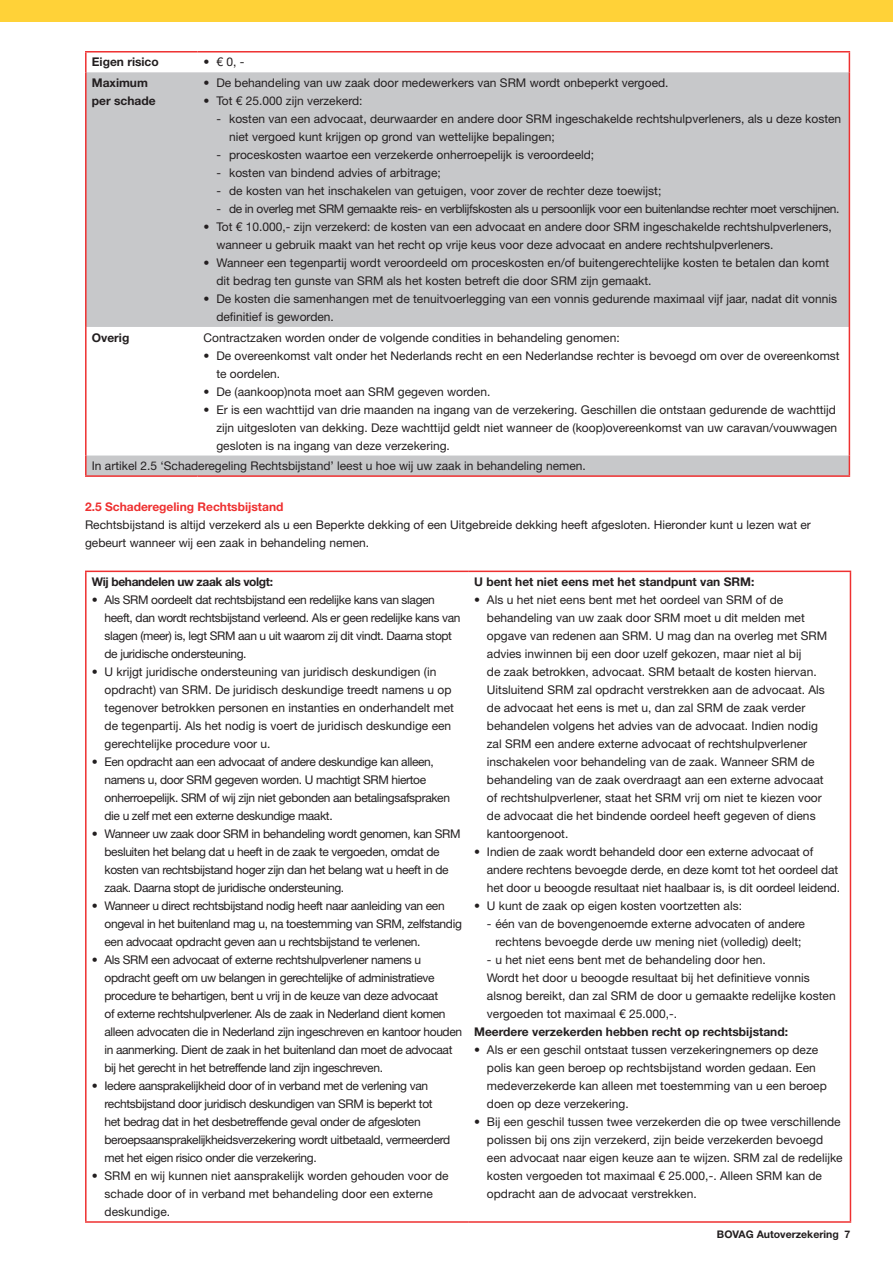
<style>
.page{position:relative;width:893px;height:1263px;background:#fff}
.page>*{position:absolute;margin:0;border:0;box-sizing:border-box;transform-origin:0 0}
.t1{font:12px/18px "Helvetica Neue LT Std";color:#231f20}
.t2{font:12px/18px "Helvetica Neue LT Std";letter-spacing:-.03em;color:#231f20}
.t3{font:700 12px/18px "Helvetica Neue LT Std";color:#231f20}
.t4{font:700 12px "Helvetica Neue LT Std";color:#ee3030}
.t5{font:700 12px "Helvetica Neue LT Std";letter-spacing:-.03em;color:#231f20}
.t6{font:700 10.5px "Helvetica Neue LT Std";color:#231f20}
</style>
<div class="page">
<div style="left:0;top:0;width:893px;height:21px;background:#ffd238"></div>
<hr style="left:850px;top:572px;width:1px;height:649px;background:#ee3030">
<hr style="left:85px;top:571px;width:383px;height:1px;background:#ee3030">
<hr style="left:85px;top:572px;width:2px;height:649px;background:#ee3030">
<hr style="left:85px;top:1221px;width:383px;height:2px;background:#ee3030">
<hr style="left:468px;top:1221px;width:383px;height:2px;background:#ee3030">
<hr style="left:468px;top:571px;width:383px;height:1px;background:#ee3030">
<svg style="left:87px;top:72px;width:762px;height:403px;fill:#c7c8ca"></svg>
<svg style="left:849px;top:53px;width:1px;height:19px"></svg>
<hr style="left:849px;top:72px;width:1px;height:255px;background:#ee3030">
<hr style="left:849px;top:327px;width:1px;height:128px;background:#ee3030">
<hr style="left:85px;top:475px;width:113px;height:2px;background:#ee3030">
<hr style="left:198px;top:475px;width:652px;height:2px;background:#ee3030">
<hr style="left:85px;top:51px;width:113px;height:2px;background:#ee3030">
<hr style="left:198px;top:51px;width:652px;height:2px;background:#ee3030">
<svg style="left:849px;top:455px;width:1px;height:20px"></svg>
<svg style="left:85px;top:53px;width:2px;height:19px"></svg>
<hr style="left:85px;top:72px;width:2px;height:255px;background:#ee3030">
<hr style="left:85px;top:327px;width:2px;height:128px;background:#ee3030">
<hr style="left:85px;top:455px;width:2px;height:20px;background:#ee3030">
<p class="t3" style="left:92px;top:53px;width:69px">Eigen risico</p>
<p class="t1" style="left:204px;top:53px;width:42px">• € 0, -</p>
<p class="t3" style="left:92px;top:73px;width:65px">Maximum per schade</p>
<p class="t1" style="left:204px;top:73px;width:466px">• De behandeling van uw zaak door medewerkers van SRM wordt onbeperkt vergoed.</p>
<p class="t1" style="left:204px;top:91px;width:160px">• Tot € 25.000 zijn verzekerd:</p>
<p class="t1" style="left:229px;top:109px;width:614px;text-indent:-13px">- kosten van een advocaat, deurwaarder en andere door SRM ingeschakelde rechtshulpverleners, als u deze kosten niet vergoed kunt krijgen op grond van wettelijke bepalingen;</p>
<p class="t1" style="left:216px;top:145px;width:379px">- proceskosten waartoe een verzekerde onherroepelijk is veroordeeld;</p>
<p class="t1" style="left:216px;top:163px;width:226px">- kosten van bindend advies of arbitrage;</p>
<p class="t1" style="left:216px;top:181px;width:447px">- de kosten van het inschakelen van getuigen, voor zover de rechter deze toewijst;</p>
<p class="t2" style="left:216px;top:199px;width:625px">- de in overleg met SRM gemaakte reis- en verblijfskosten als u persoonlijk voor een buitenlandse rechter moet verschijnen.</p>
<p class="t1" style="left:216px;top:217px;width:617px;text-indent:-13px">• Tot € 10.000,- zijn verzekerd: de kosten van een advocaat en andere door SRM ingeschakelde rechtshulpverleners, wanneer u gebruik maakt van het recht op vrije keus voor deze advocaat en andere rechtshulpverleners.</p>
<p class="t1" style="left:216px;top:253px;width:614px;text-indent:-13px">• Wanneer een tegenpartij wordt veroordeeld om proceskosten en/of buitengerechtelijke kosten te betalen dan komt dit bedrag ten gunste van SRM als het kosten betreft die door SRM zijn gemaakt.</p>
<p class="t1" style="left:216px;top:289px;width:622px;text-indent:-13px">• De kosten die samenhangen met de tenuitvoerlegging van een vonnis gedurende maximaal vijf jaar, nadat dit vonnis definitief is geworden.</p>
<p class="t3" style="left:92px;top:328px;width:39px">Overig</p>
<p class="t1" style="left:204px;top:328px;width:418px">Contractzaken worden onder de volgende condities in behandeling genomen:</p>
<p class="t1" style="left:216px;top:346px;width:625px;text-indent:-13px">• De overeenkomst valt onder het Nederlands recht en een Nederlandse rechter is bevoegd om over de overeenkomst te oordelen.</p>
<p class="t1" style="left:204px;top:382px;width:288px">• De (aankoop)nota moet aan SRM gegeven worden.</p>
<p class="t1" style="left:216px;top:400px;width:622px;text-align:justify;text-indent:-13px">• Er is een wachttijd van drie maanden na ingang van de verzekering. Geschillen die ontstaan gedurende de wachttijd zijn uitgesloten van dekking. Deze wachttijd geldt niet wanneer de (koop)overeenkomst van uw caravan/vouwwagen gesloten is na ingang van deze verzekering.</p>
<p class="t1" style="left:92px;top:457px;width:496px">In artikel 2.5 ‘Schaderegeling Rechtsbijstand’ leest u hoe wij uw zaak in behandeling nemen.</p>
<p class="t4" style="left:85px;top:499px;width:200px">2.5 Schaderegeling Rechtsbijstand</p>
<p class="t1" style="left:85px;top:515px;width:727px">Rechtsbijstand is altijd verzekerd als u een Beperkte dekking of een Uitgebreide dekking heeft afgesloten. Hieronder kunt u lezen wat er gebeurt wanneer wij een zaak in behandeling nemen.</p>
<p class="t5" style="left:92px;top:574px;width:183px">Wij behandelen uw zaak als volgt:</p>
<p class="t2" style="left:105px;top:590px;width:357px;text-indent:-13px">• Als SRM oordeelt dat rechtsbijstand een redelijke kans van slagen heeft, dan wordt rechtsbijstand verleend. Als er geen redelijke kans van slagen (meer) is, legt SRM aan u uit waarom zij dit vindt. Daarna stopt de juridische ondersteuning.</p>
<p class="t1" style="left:105px;top:662px;width:351px;text-indent:-13px">• U krijgt juridische ondersteuning van juridisch deskundigen (in opdracht) van SRM. De juridisch deskundige treedt namens u op tegenover betrokken personen en instanties en onderhandelt met de tegenpartij. Als het nodig is voert de juridisch deskundige een gerechtelijke procedure voor u.</p>
<p class="t2" style="left:105px;top:752px;width:347px;text-indent:-13px">• Een opdracht aan een advocaat of andere deskundige kan alleen, namens u, door SRM gegeven worden. U machtigt SRM hiertoe onherroepelijk. SRM of wij zijn niet gebonden aan betalingsafspraken die u zelf met een externe deskundige maakt.</p>
<p class="t2" style="left:105px;top:824px;width:357px;text-indent:-13px">• Wanneer uw zaak door SRM in behandeling wordt genomen, kan SRM besluiten het belang dat u heeft in de zaak te vergoeden, omdat de kosten van rechtsbijstand hoger zijn dan het belang wat u heeft in de zaak. Daarna stopt de juridische ondersteuning.</p>
<p class="t2" style="left:105px;top:896px;width:359px;text-indent:-13px">• Wanneer u direct rechtsbijstand nodig heeft naar aanleiding van een ongeval in het buitenland mag u, na toestemming van SRM, zelfstandig een advocaat opdracht geven aan u rechtsbijstand te verlenen.</p>
<p class="t2" style="left:105px;top:950px;width:359px;text-indent:-13px">• Als SRM een advocaat of externe rechtshulpverlener namens u opdracht geeft om uw belangen in gerechtelijke of administratieve procedure te behartigen, bent u vrij in de keuze van deze advocaat<br>of externe rechtshulpverlener. Als de zaak in Nederland dient komen alleen advocaten die in Nederland zijn ingeschreven en kantoor houden in aanmerking. Dient de zaak in het buitenland dan moet de advocaat bij het gerecht in het betreffende land zijn ingeschreven.</p>
<p class="t2" style="left:105px;top:1076px;width:347px;text-indent:-13px">• Iedere aansprakelijkheid door of in verband met de verlening van rechtsbijstand door juridisch deskundigen van SRM is beperkt tot het bedrag dat in het desbetreffende geval onder de afgesloten beroepsaansprakelijkheidsverzekering wordt uitbetaald, vermeerderd met het eigen risico onder die verzekering.</p>
<p class="t1" style="left:105px;top:1166px;width:346px;text-indent:-13px">• SRM en wij kunnen niet aansprakelijk worden gehouden voor de schade door of in verband met behandeling door een externe deskundige.</p>
<p class="t3" style="left:474px;top:572px;width:282px">U bent het niet eens met het standpunt van SRM:</p>
<p class="t1" style="left:487px;top:590px;width:342px;text-indent:-13px">• Als u het niet eens bent met het oordeel van SRM of de behandeling van uw zaak door SRM moet u dit melden met opgave van redenen aan SRM. U mag dan na overleg met SRM advies inwinnen bij een door uzelf gekozen, maar niet al bij<br>de zaak betrokken, advocaat. SRM betaalt de kosten hiervan.<br>Uitsluitend SRM zal opdracht verstrekken aan de advocaat. Als de advocaat het eens is met u, dan zal SRM de zaak verder behandelen volgens het advies van de advocaat. Indien nodig zal SRM een andere externe advocaat of rechtshulpverlener inschakelen voor behandeling van de zaak. Wanneer SRM de behandeling van de zaak overdraagt aan een externe advocaat of rechtshulpverlener, staat het SRM vrij om niet te kiezen voor de advocaat die het bindende oordeel heeft gegeven of diens kantoorgenoot.</p>
<p class="t1" style="left:487px;top:842px;width:355px;text-indent:-13px">• Indien de zaak wordt behandeld door een externe advocaat of andere rechtens bevoegde derde, en deze komt tot het oordeel dat het door u beoogde resultaat niet haalbaar is, is dit oordeel leidend.</p>
<p class="t1" style="left:474px;top:896px;width:269px">• U kunt de zaak op eigen kosten voortzetten als:</p>
<p class="t1" style="left:487px;top:914px;width:320px;text-align:center">- één van de bovengenoemde externe advocaten of andere rechtens bevoegde derde uw mening niet (volledig) deelt;</p>
<p class="t1" style="left:487px;top:950px;width:350px">- u het niet eens bent met de behandeling door hen.<br>Wordt het door u beoogde resultaat bij het definitieve vonnis alsnog bereikt, dan zal SRM de door u gemaakte redelijke kosten vergoeden tot maximaal € 25.000,-.</p>
<p class="t3" style="left:474px;top:1022px;width:315px">Meerdere verzekerden hebben recht op rechtsbijstand:</p>
<p class="t1" style="left:487px;top:1040px;width:341px;text-indent:-13px">• Als er een geschil ontstaat tussen verzekeringnemers op deze polis kan geen beroep op rechtsbijstand worden gedaan. Een medeverzekerde kan alleen met toestemming van u een beroep doen op deze verzekering.</p>
<p class="t1" style="left:487px;top:1112px;width:357px;text-indent:-13px">• Bij een geschil tussen twee verzekerden die op twee verschillende polissen bij ons zijn verzekerd, zijn beide verzekerden bevoegd een advocaat naar eigen keuze aan te wijzen. SRM zal de redelijke kosten vergoeden tot maximaal € 25.000,-. Alleen SRM kan de opdracht aan de advocaat verstrekken.</p>
<p class="t6" style="left:717px;top:1228px;width:135px">BOVAG Autoverzekering 7</p>
</div>
